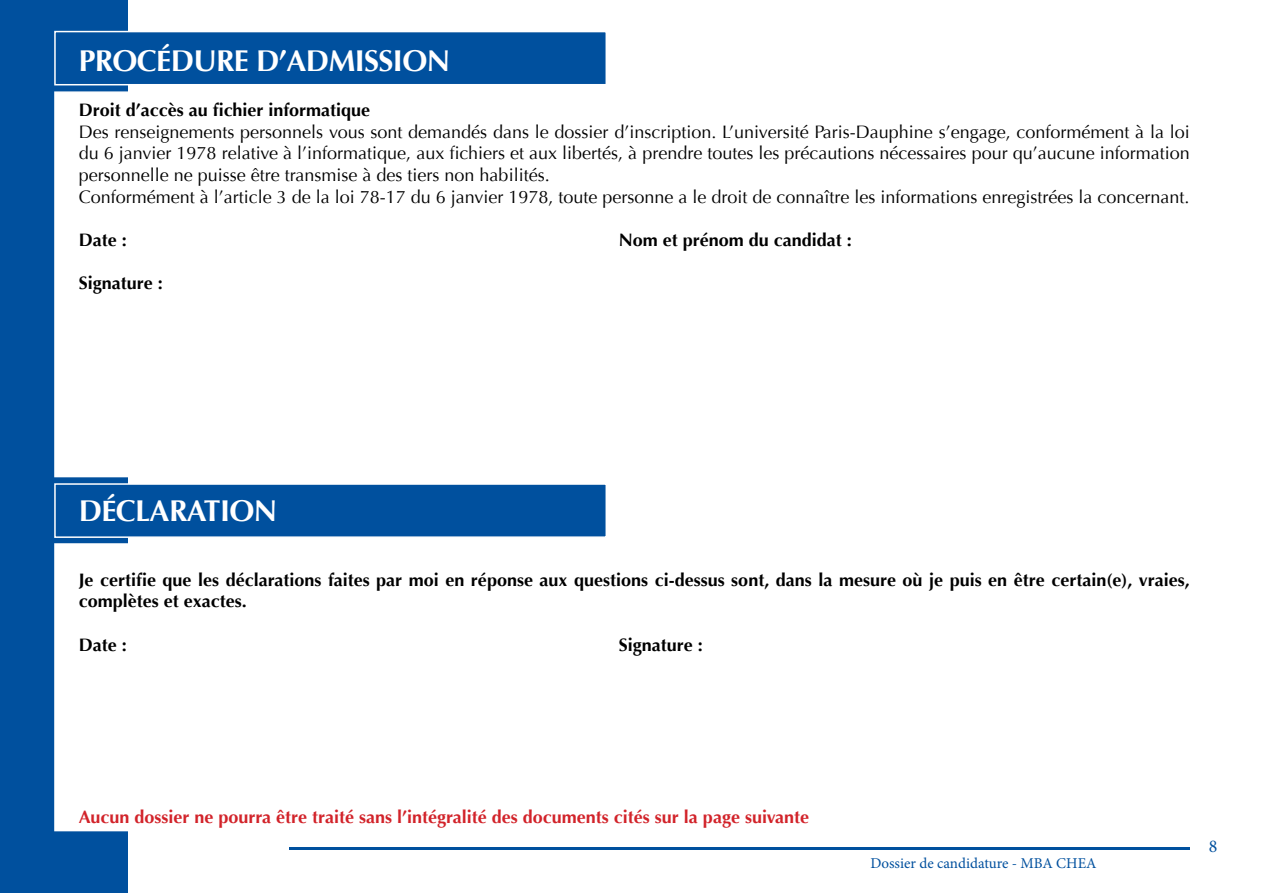
<style>
.page{position:relative;width:1263px;height:893px;background:#fff}
.page>*{position:absolute;margin:0;border:0;box-sizing:border-box;transform-origin:0 0}
.t1{font:700 30px "Optima";letter-spacing:-.02em;color:#fff}
.t2{font:18px/21.6px "Optima";color:#000;text-align:justify}
.t3{font:700 18px/21.6px "Optima";color:#000}
.t4{font:700 18px "Optima";color:#d2232a}
.t5{font:18px "Minion Pro";color:#00509e}
.t6{font:15px "Minion Pro";color:#00509e}
</style>
<div class="page">
<div style="left:0;top:0;width:128px;height:893px;background:#00509e"></div>
<div style="left:54px;top:91px;width:1155px;height:386px;background:#fff"></div>
<hr style="left:289px;top:847px;width:901px;height:3px;background:#00509e">
<div style="left:54px;top:543px;width:1155px;height:288px;background:#fff"></div>
<div style="left:54px;top:483px;width:553px;height:55px;background:#00509e;border:2px solid #fff"></div>
<div style="left:54px;top:31px;width:553px;height:54px;background:#00509e;border:2px solid #fff"></div>
<p class="t1" style="left:79px;top:44px;width:373px">PROCÉDURE D’ADMISSION</p>
<p class="t3" style="left:79px;top:100px;width:293px">Droit d’accès au fichier informatique</p>
<p class="t2" style="left:79px;top:121px;width:1113px">Des renseignements personnels vous sont demandés dans le dossier d’inscription. L’université Paris-Dauphine s’engage, conformément à la loi du 6 janvier 1978 relative à l’informatique, aux fichiers et aux libertés, à prendre toutes les précautions nécessaires pour qu’aucune information personnelle ne puisse être transmise à des tiers non habilités.</p>
<p class="t2" style="left:79px;top:186px;width:1112px">Conformément à l’article 3 de la loi 78-17 du 6 janvier 1978, toute personne a le droit de connaître les informations enregistrées la concernant.</p>
<p class="t3" style="left:79px;top:229px;width:50px">Date :</p>
<p class="t3" style="left:619px;top:229px;width:235px">Nom et prénom du candidat :</p>
<p class="t3" style="left:79px;top:272px;width:86px">Signature :</p>
<p class="t1" style="left:79px;top:493px;width:200px">DÉCLARATION</p>
<p class="t3" style="left:79px;top:569px;width:1112px">Je certifie que les déclarations faites par moi en réponse aux questions ci-dessus sont, dans la mesure où je puis en être certain(e), vraies, complètes et exactes.</p>
<p class="t3" style="left:79px;top:634px;width:50px">Date :</p>
<p class="t3" style="left:619px;top:634px;width:86px">Signature :</p>
<p class="t4" style="left:79px;top:807px;width:732px">Aucun dossier ne pourra être traité sans l’intégralité des documents cités sur la page suivante</p>
<p class="t6" style="left:870px;top:853px;width:228px">Dossier de candidature - MBA CHEA</p>
<p class="t5" style="left:1209px;top:834px;width:10px">8</p>
</div>
